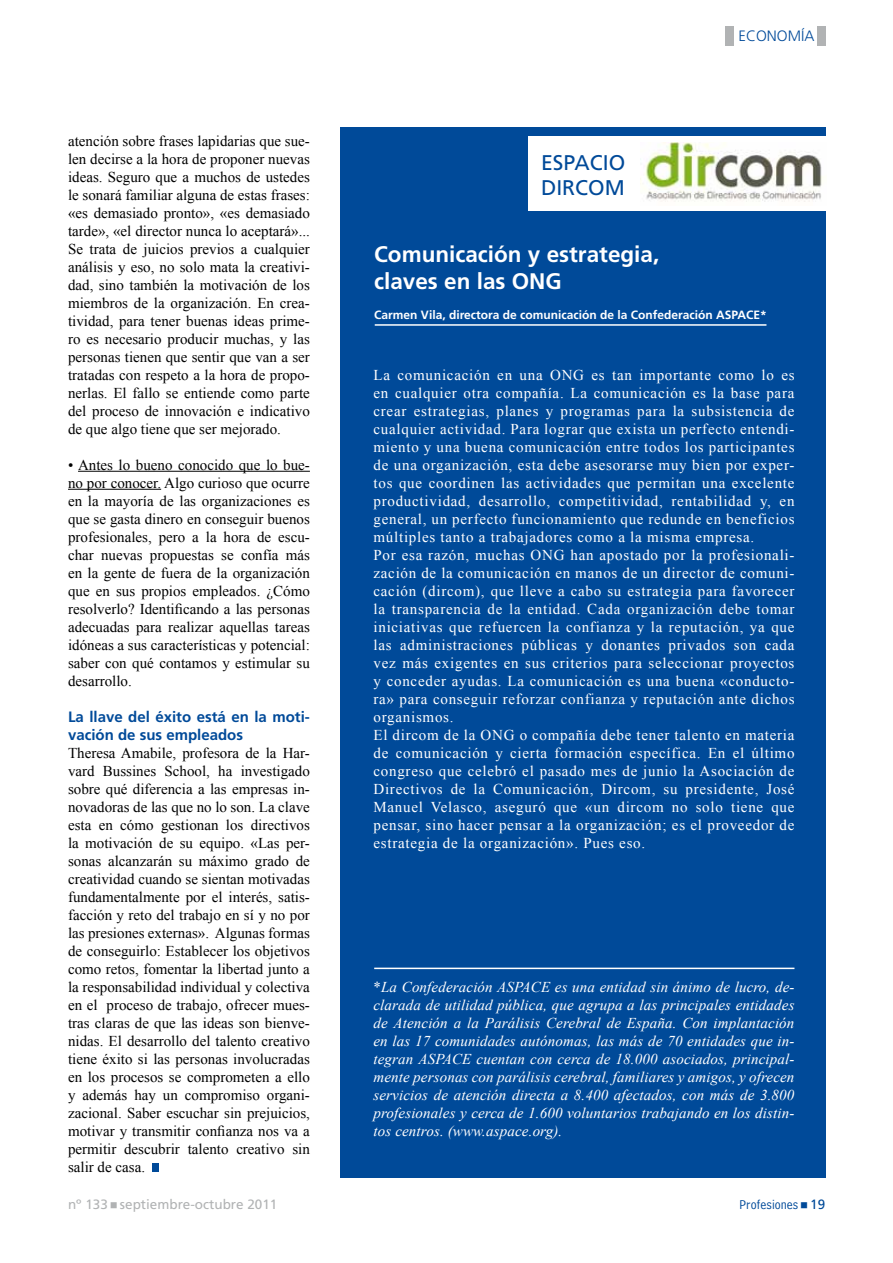
<style>
.page{position:relative;width:893px;height:1263px;background:#fff}
.page>*{position:absolute;margin:0;border:0;box-sizing:border-box;transform-origin:0 0}
.t1{font:700 22.5px/27px "Frutiger";color:#fff}
.t2{font:21.3px/25.5px "Frutiger";color:#004a99}
.t3{font:15px/18px "Times New Roman";color:#000;text-align:justify}
.t4{font:15px/18px "Times New Roman";letter-spacing:.05em;color:#fff}
.t5{font:italic 15px/18px "Times New Roman";letter-spacing:.01em;color:#fff;text-align:justify}
.t6{font:700 15px/18px "Frutiger";color:#004a99}
.t7{font:300 15px "Frutiger";color:#004a99}
.t8{font:13.5px "Frutiger";color:#b1b3b4}
.t9{font:13.5px "Bell Centennial Std Address";color:#004a99}
.t10{font:13.5px "Frutiger";color:#004a99}
.t11{font:700 12px "Frutiger";color:#fff}
.s1{font-style:normal}
</style>
<div class="page">
<div style="left:725px;top:26px;width:9px;height:20px;background:#b1b3b4"></div>
<div style="left:817px;top:26px;width:8px;height:20px;background:#b1b3b4"></div>
<hr style="left:78px;top:471px;width:232px;height:1px;background:#000">
<hr style="left:68px;top:489px;width:93px;height:1px;background:#000">
<div style="left:153px;top:1163px;width:6px;height:9px;background:#004a99"></div>
<div style="left:340px;top:128px;width:485px;height:1050px;background:#004a99"></div>
<div style="left:529px;top:137px;width:309px;height:74px;background:#fff"></div>
<img style="left:640px;top:143px;width:182px;height:59px">
<hr style="left:375px;top:324px;width:391px;height:2px;background:#fff">
<hr style="left:374px;top:968px;width:420px;height:1px;background:#fff">
<p class="t3" style="left:68px;top:131px;width:243px">atención sobre frases lapidarias que sue&shy;len decirse a la hora de proponer nuevas ideas. Seguro que a muchos de ustedes le sonará familiar alguna de estas frases: «es demasiado pronto», «es demasiado tarde», «el director nunca lo aceptará»...<br>Se trata de juicios previos a cualquier análisis y eso, no solo mata la creativi&shy;dad, sino también la motivación de los miembros de la organización. En crea&shy;tividad, para tener buenas ideas prime&shy;ro es necesario producir muchas, y las personas tienen que sentir que van a ser tratadas con respeto a la hora de propo&shy;nerlas. El fallo se entiende como parte del proceso de innovación e indicativo de que algo tiene que ser mejorado.</p>
<p class="t3" style="left:68px;top:455px;width:243px">• Antes lo bueno conocido que lo bue&shy;no por conocer. Algo curioso que ocurre en la mayoría de las organizaciones es que se gasta dinero en conseguir buenos profesionales, pero a la hora de escu&shy;char nuevas propuestas se confía más en la gente de fuera de la organización que en sus propios empleados. ¿Cómo resolverlo? Identificando a las personas adecuadas para realizar aquellas tareas idóneas a sus características y potencial: saber con qué contamos y estimular su desarrollo.</p>
<p class="t6" style="left:68px;top:707px;width:243px">La llave del éxito está en la moti&shy;vación de sus empleados</p>
<p class="t3" style="left:68px;top:743px;width:243px">Theresa Amabile, profesora de la Har&shy;vard Bussines School, ha investigado sobre qué diferencia a las empresas in&shy;novadoras de las que no lo son. La clave esta en cómo gestionan los directivos la motivación de su equipo. «Las per&shy;sonas alcanzarán su máximo grado de creatividad cuando se sientan motivadas fundamentalmente por el interés, satis&shy;facción y reto del trabajo en sí y no por las presiones externas». Algunas formas de conseguirlo: Establecer los objetivos como retos, fomentar la libertad junto a la responsabilidad individual y colectiva en el proceso de trabajo, ofrecer mues&shy;tras claras de que las ideas son bienve&shy;nidas. El desarrollo del talento creativo tiene éxito si las personas involucradas en los procesos se comprometen a ello y además hay un compromiso organi&shy;zacional. Saber escuchar sin prejuicios, motivar y transmitir confianza nos va a permitir descubrir talento creativo sin salir de casa.</p>
<h2 class="t2" style="left:541px;top:149px;width:86px">ESPACIO<br>DIRCOM</h2>
<p class="t7" style="left:739px;top:27px;width:77px">ECONOMÍA</p>
<h1 class="t1" style="left:374px;top:241px;width:287px">Comunicación y estrategia, claves en las ONG</h1>
<p class="t11" style="left:374px;top:308px;width:394px">Carmen Vila, directora de comunicación de la Confederación ASPACE*</p>
<p class="t4" style="left:373px;top:365px;width:423px">La comunicación en una ONG es tan importante como lo es en cualquier otra compañía. La comunicación es la base para crear estrategias, planes y programas para la subsistencia de cualquier actividad. Para lograr que exista un perfecto entendi&shy;miento y una buena comunicación entre todos los participantes de una organización, esta debe asesorarse muy bien por exper&shy;tos que coordinen las actividades que permitan una excelente productividad, desarrollo, competitividad, rentabilidad y, en general, un perfecto funcionamiento que redunde en beneficios múltiples tanto a trabajadores como a la misma empresa.<br>Por esa razón, muchas ONG han apostado por la profesionali&shy;zación de la comunicación en manos de un director de comuni&shy;cación (dircom), que lleve a cabo su estrategia para favorecer la transparencia de la entidad. Cada organización debe tomar iniciativas que refuercen la confianza y la reputación, ya que las administraciones públicas y donantes privados son cada vez más exigentes en sus criterios para seleccionar proyectos y conceder ayudas. La comunicación es una buena «conducto&shy;ra» para conseguir reforzar confianza y reputación ante dichos organismos.<br>El dircom de la ONG o compañía debe tener talento en materia de comunicación y cierta formación específica. En el último congreso que celebró el pasado mes de junio la Asociación de Directivos de la Comunicación, Dircom, su presidente, José Manuel Velasco, aseguró que «un dircom no solo tiene que pensar, sino hacer pensar a la organización; es el proveedor de estrategia de la organización». Pues eso.</p>
<p class="t5" style="left:373px;top:977px;width:422px"><span class="s1">*</span>La Confederación ASPACE es una entidad sin ánimo de lucro, de&shy;clarada de utilidad pública, que agrupa a las principales entidades de Atención a la Parálisis Cerebral de España. Con implantación en las 17 comunidades autónomas, las más de 70 entidades que in&shy;tegran ASPACE cuentan con cerca de 18.000 asociados, principal&shy;mente personas con parálisis cerebral, familiares y amigos, y ofrecen servicios de atención directa a 8.400 afectados, con más de 3.800 profesionales y cerca de 1.600 voluntarios trabajando en los distin&shy;tos centros. (www.aspace.org).</p>
<p class="t8" style="left:68px;top:1197px;width:41px">nº 133</p>
<p class="t8" style="left:120px;top:1197px;width:159px">septiembre-octubre 2011</p>
<p class="t9" style="left:740px;top:1197px;width:60px">Profesiones</p>
<p class="t10" style="left:810px;top:1197px;width:17px">19</p>
</div>
